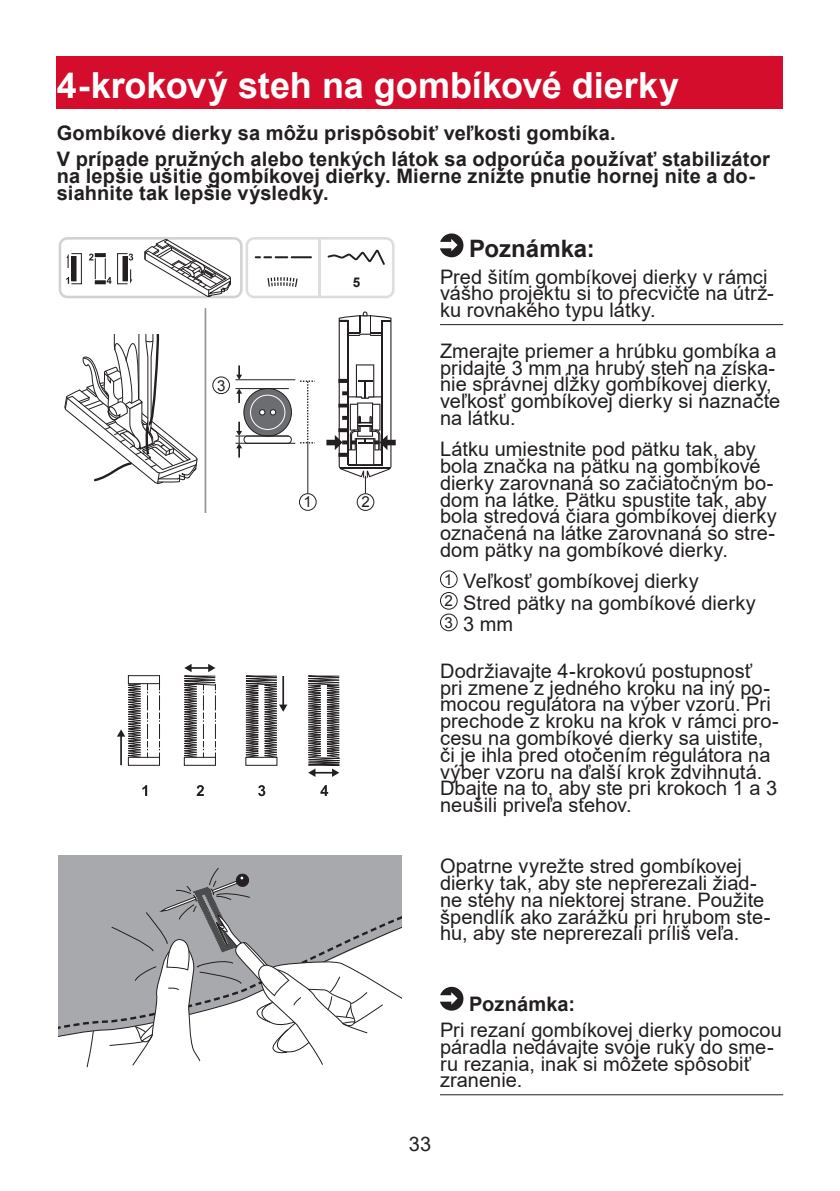
<style>
.page{position:relative;width:840px;height:1191px;background:#fff}
.page>*{position:absolute;margin:0;border:0;box-sizing:border-box;transform-origin:0 0}
.t1{font:700 36px "Arial";color:#fff}
.t2{font:700 24px "Arial";color:#231f20}
.t3{font:20px/16.8px "Arial";color:#231f20}
.t4{font:700 20px/26.4px "Arial";letter-spacing:.01em;color:#231f20}
.t5{font:15.2px "Arial";color:#231f20}
.t6{font:700 13.4px "Arial";color:#231f20}
</style>
<div class="page">
<div style="left:57px;top:57px;width:725px;height:52px;background:#d30d2b"></div>
<hr style="left:440px;top:324px;width:342px;height:1px;background:#231f20">
<svg style="left:440px;top:233px;width:23px;height:24px"></svg>
<div style="left:440px;top:570px;width:17px;height:18px;border:1px solid #231f20;border-radius:50%"></div>
<div style="left:440px;top:592px;width:17px;height:17px;border:1px solid #231f20;border-radius:50%"></div>
<div style="left:440px;top:613px;width:17px;height:18px;border:1px solid #231f20;border-radius:50%"></div>
<svg style="left:244px;top:388px;width:47px;height:48px"></svg>
<div style="left:243px;top:388px;width:49px;height:48px;border:1px solid #231f20;border-radius:50%"></div>
<div style="left:250px;top:395px;width:35px;height:34px;background:#6c6d70;border-radius:50%"></div>
<div style="left:250px;top:395px;width:35px;height:35px;border:1px solid #fff;border-radius:50%"></div>
<svg style="left:259px;top:409px;width:17px;height:6px"></svg>
<svg style="left:300px;top:380px;width:13px;height:63px"></svg>
<div style="left:243px;top:435px;width:48px;height:9px;border:1px solid #231f20;border-radius:3px"></div>
<hr style="left:235px;top:379px;width:60px;height:1px;background:#231f20">
<hr style="left:235px;top:443px;width:60px;height:1px;background:#231f20">
<svg style="left:236px;top:389px;width:6px;height:14px"></svg>
<svg style="left:236px;top:365px;width:6px;height:15px"></svg>
<hr style="left:235px;top:388px;width:53px;height:1px;background:#231f20">
<hr style="left:235px;top:435px;width:53px;height:1px;background:#231f20">
<svg style="left:236px;top:422px;width:6px;height:35px"></svg>
<svg style="left:326px;top:311px;width:69px;height:182px"></svg>
<hr style="left:307px;top:443px;width:1px;height:50px;background:#231f20">
<div style="left:299px;top:493px;width:17px;height:18px;border:1px solid #231f20;border-radius:50%"></div>
<div style="left:212px;top:376px;width:18px;height:18px;border:1px solid #231f20;border-radius:50%"></div>
<div style="left:356px;top:493px;width:18px;height:18px;border:1px solid #231f20;border-radius:50%"></div>
<svg style="left:64px;top:335px;width:134px;height:149px"></svg>
<hr style="left:204px;top:308px;width:2px;height:205px;background:#939598">
<svg style="left:142px;top:785px;width:5px;height:11px"></svg>
<svg style="left:196px;top:785px;width:8px;height:11px"></svg>
<svg style="left:258px;top:785px;width:7px;height:11px"></svg>
<svg style="left:320px;top:785px;width:8px;height:11px"></svg>
<hr style="left:120px;top:735px;width:2px;height:30px;background:#231f20">
<div style="left:128px;top:675px;width:32px;height:9px;border:1px solid #231f20"></div>
<div style="left:128px;top:757px;width:32px;height:8px;border:1px solid #231f20"></div>
<svg style="left:147px;top:684px;width:1px;height:73px"></svg>
<svg style="left:159px;top:684px;width:1px;height:73px"></svg>
<svg style="left:117px;top:683px;width:24px;height:75px"></svg>
<svg style="left:183px;top:664px;width:33px;height:94px"></svg>
<svg style="left:245px;top:675px;width:95px;height:102px"></svg>
<svg style="left:59px;top:237px;width:335px;height:62px"></svg>
<div style="left:59px;top:856px;width:342px;height:53px;background:#a8a9ad"></div>
<div style="left:59px;top:920px;width:27px;height:117px;background:#a8a9ad"></div>
<svg style="left:86px;top:867px;width:315px;height:201px"></svg>
<hr style="left:440px;top:1094px;width:342px;height:1px;background:#231f20">
<svg style="left:440px;top:986px;width:23px;height:24px"></svg>
<h1 class="t1" style="left:57px;top:60px;width:623px">4-krokový steh na gombíkové dierky</h1>
<p class="t4" style="left:57px;top:120px;width:714px">Gombíkové dierky sa môžu prispôsobiť veľkosti gombíka.<br>V prípade pružných alebo tenkých látok sa odporúča používať stabilizátor</p>
<p class="t4" style="left:57px;top:168px;width:699px;line-height:16.8px">na lepšie ušitie gombíkovej dierky. Mierne znížte pnutie hornej nite a do&shy;siahnite tak lepšie výsledky.</p>
<p class="t5" style="left:217px;top:375px;width:10px">3</p>
<p class="t5" style="left:303px;top:492px;width:10px">1</p>
<p class="t6" style="left:352px;top:274px;width:9px">5</p>
<p class="t5" style="left:361px;top:491px;width:10px">2</p>
<p class="t2" style="left:468px;top:232px;width:127px">Poznámka:</p>
<p class="t3" style="left:440px;top:268px;width:335px">Pred šitím gombíkovej dierky v rámci vášho projektu si to precvičte na útrž&shy;ku rovnakého typu látky.</p>
<p class="t3" style="left:440px;top:342px;width:341px">Zmerajte priemer a hrúbku gombíka a pridajte 3 mm na hrubý steh na získa&shy;nie správnej dĺžky gombíkovej dierky, veľkosť gombíkovej dierky si naznačte na látku.</p>
<p class="t3" style="left:440px;top:440px;width:338px">Látku umiestnite pod pätku tak, aby bola značka na pätku na gombíkové dierky zarovnaná so začiatočným bo&shy;dom na látke. Pätku spustite tak, aby bola stredová čiara gombíkovej dierky označená na látke zarovnaná so stre&shy;dom pätky na gombíkové dierky.</p>
<p class="t3" style="left:444px;top:570px;width:313px;line-height:21.6px"><sup>1</sup> Veľkosť gombíkovej dierky<br><sup>2</sup> Stred pätky na gombíkové dierky<br><sup>3</sup> 3 mm</p>
<p class="t3" style="left:440px;top:662px;width:340px">Dodržiavajte 4-krokovú postupnosť pri zmene z jedného kroku na iný po&shy;mocou regulátora na výber vzoru. Pri prechode z kroku na krok v rámci pro&shy;cesu na gombíkové dierky sa uistite, či je ihla pred otočením regulátora na výber vzoru na ďalší krok zdvihnutá.<br>Dbajte na to, aby ste pri krokoch 1 a 3 neušili priveľa stehov.</p>
<p class="t3" style="left:440px;top:857px;width:332px">Opatrne vyrežte stred gombíkovej dierky tak, aby ste neprerezali žiad&shy;ne stehy na niektorej strane. Použite špendlík ako zarážku pri hrubom ste&shy;hu, aby ste neprerezali príliš veľa.</p>
<p class="t4" style="left:468px;top:990px;width:108px">Poznámka:</p>
<p class="t3" style="left:440px;top:1021px;width:343px">Pri rezaní gombíkovej dierky pomocou páradla nedávajte svoje ruky do sme&shy;ru rezania, inak si môžete spôsobiť zranenie.</p>
<p class="t3" style="left:408px;top:1135px;width:24px">33</p>
</div>
